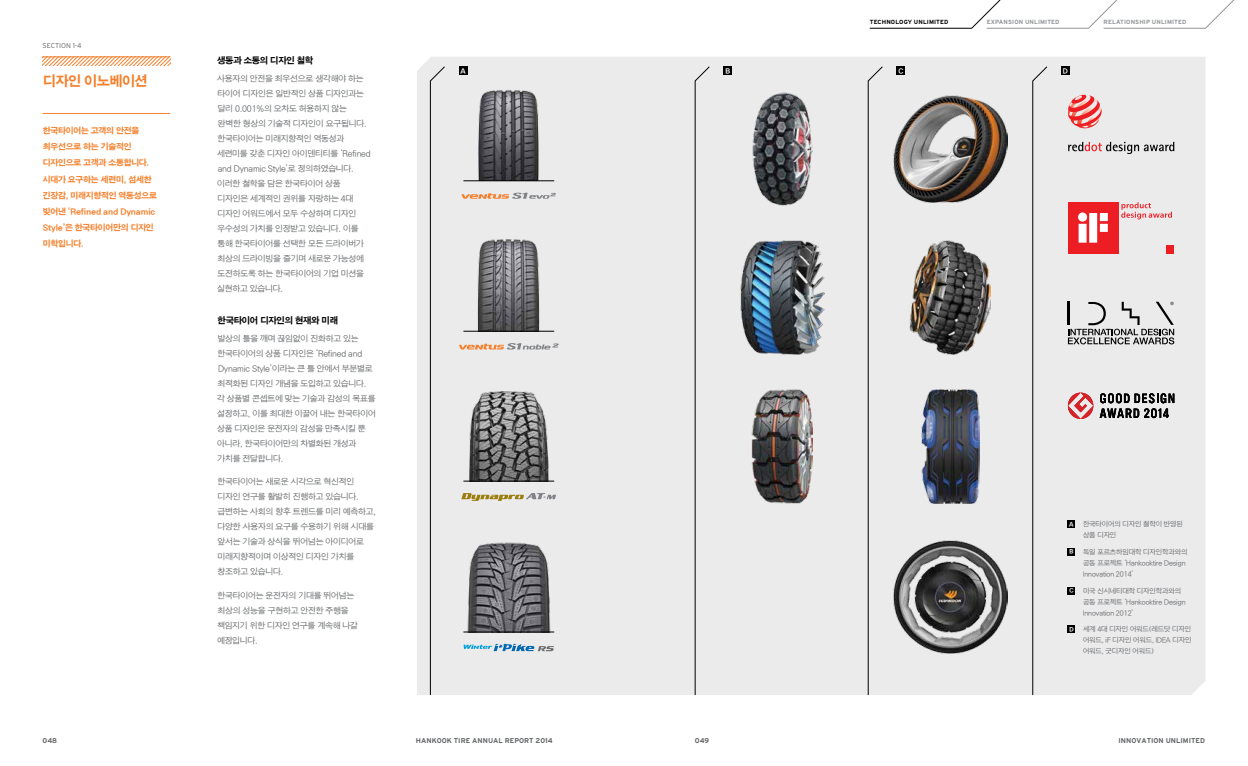
<style>
.page{position:relative;width:1248px;height:766px;background:#fff}
.page>*{position:absolute;margin:0;border:0;box-sizing:border-box;transform-origin:0 0}
.t1{font:14px "SM3 K Gothic";letter-spacing:-.1em;color:#f5802c}
.t2{font:9px "SM3 K Gothic";letter-spacing:-.1em;color:#000}
.t3{font:8.5px/15px "SM3 J Gothic 02";letter-spacing:-.1em;color:#626466}
.t4{font:8.5px/16px "SM3 K Gothic";letter-spacing:-.1em;color:#f5802c}
.t5{font:7px/11px "SM3 J Gothic 02";letter-spacing:-.1em;color:#626466}
.t6{font:700 7px "Interstate";color:#626466}
.t7{font:300 7px "Interstate";color:#626466}
.t8{font:7px "SM3 K Gothic";color:#fff}
.t9{font:700 6px "Interstate";letter-spacing:.02em;color:#939598}
.t10{font:700 6px "Interstate";letter-spacing:.015em;color:#000}
.t11{font:6px "SM3 K Gothic";color:#fff}
</style>
<div class="page">
<div style="left:417px;top:57px;width:788px;height:637px;background:#ebebec"></div>
<img style="left:464px;top:532px;width:89px;height:99px">
<hr style="left:463px;top:631px;width:91px;height:1px;background:#000">
<svg style="left:463px;top:643px;width:91px;height:8px"></svg>
<img style="left:476px;top:232px;width:65px;height:99px">
<hr style="left:463px;top:331px;width:91px;height:1px;background:#000">
<svg style="left:459px;top:343px;width:99px;height:6px"></svg>
<img style="left:464px;top:382px;width:89px;height:99px">
<hr style="left:463px;top:481px;width:91px;height:1px;background:#000">
<svg style="left:461px;top:493px;width:95px;height:8px"></svg>
<img style="left:476px;top:84px;width:65px;height:96px">
<hr style="left:463px;top:180px;width:91px;height:1px;background:#000">
<svg style="left:461px;top:193px;width:95px;height:6px"></svg>
<hr style="left:43px;top:113px;width:127px;height:1px;background:#f5802c">
<svg style="left:43px;top:57px;width:127px;height:8px"></svg>
<div style="left:459px;top:67px;width:8px;height:8px;background:#000"></div>
<img style="left:893px;top:95px;width:114px;height:107px">
<img style="left:752px;top:92px;width:60px;height:113px">
<img style="left:740px;top:241px;width:84px;height:113px">
<img style="left:751px;top:389px;width:61px;height:114px">
<img style="left:909px;top:241px;width:81px;height:113px">
<img style="left:921px;top:389px;width:58px;height:114px">
<img style="left:893px;top:540px;width:113px;height:113px">
<div style="left:1067px;top:202px;width:51px;height:51px;background:#ed1d24"></div>
<svg style="left:1078px;top:212px;width:29px;height:30px"></svg>
<svg style="left:1121px;top:202px;width:50px;height:17px"></svg>
<div style="left:1166px;top:245px;width:8px;height:8px;background:#ed1d24"></div>
<svg style="left:1067px;top:301px;width:107px;height:43px;background:#bcbcbd"></svg>
<svg style="left:1067px;top:392px;width:26px;height:27px"></svg>
<svg style="left:1099px;top:393px;width:75px;height:25px;background:#848485"></svg>
<svg style="left:1068px;top:142px;width:106px;height:12px"></svg>
<svg style="left:1067px;top:95px;width:34px;height:33px"></svg>
<div style="left:430px;top:66px;width:15px;height:629px;background:#ebebec"></div>
<svg style="left:694px;top:66px;width:15px;height:629px;background:#dbdbdc"></svg>
<svg style="left:867px;top:66px;width:15px;height:629px;background:#dbdbdc"></svg>
<svg style="left:1032px;top:66px;width:15px;height:629px;background:#dbdbdc"></svg>
<div style="left:723px;top:67px;width:9px;height:8px;background:#000"></div>
<div style="left:896px;top:67px;width:9px;height:8px;background:#000"></div>
<div style="left:1061px;top:67px;width:8px;height:8px;background:#000"></div>
<div style="left:1067px;top:520px;width:7px;height:7px;background:#000"></div>
<div style="left:1067px;top:548px;width:7px;height:7px;background:#000"></div>
<div style="left:1067px;top:587px;width:7px;height:7px;background:#000"></div>
<div style="left:1067px;top:625px;width:7px;height:7px;background:#000"></div>
<svg style="left:869px;top:0;width:366px;height:28px"></svg>
<p class="t7" style="left:43px;top:42px;width:41px">SECTION 1-4</p>
<h1 class="t1" style="left:43px;top:74px;width:107px">디자인 이노베이션</h1>
<p class="t4" style="left:43px;top:123px;width:116px">한국타이어는 고객의 안전을 최우선으로 하는 기술적인 디자인으로 고객과 소통합니다. 시대가 요구하는 세련미, 섬세한 긴장감, 미래지향적인 역동성으로 빚어낸 ‘Refined and Dynamic<br>Style’은 한국타이어만의 디자인 미학입니다.</p>
<p class="t2" style="left:217px;top:55px;width:98px">생동과 소통의 디자인 철학</p>
<p class="t3" style="left:217px;top:71px;width:156px">사용자의 안전을 최우선으로 생각해야 하는 타이어 디자인은 일반적인 상품 디자인과는 달리 0.001%의 오차도 허용하지 않는 완벽한 형상의 기술적 디자인이 요구됩니다. 한국타이어는 미래지향적인 역동성과 세련미를 갖춘 디자인 아이덴티티를 ‘Refined and Dynamic Style’로 정의하였습니다. 이러한 철학을 담은 한국타이어 상품 디자인은 세계적인 권위를 자랑하는 4대 디자인 어워드에서 모두 수상하며 디자인 우수성의 가치를 인정받고 있습니다. 이를 통해 한국타이어를 선택한 모든 드라이버가 최상의 드라이빙을 즐기며 새로운 가능성에 도전하도록 하는 한국타이어의 기업 미션을 실현하고 있습니다.</p>
<p class="t2" style="left:217px;top:315px;width:123px">한국타이어 디자인의 현재와 미래</p>
<p class="t3" style="left:217px;top:331px;width:161px">발상의 틀을 깨며 끊임없이 진화하고 있는 한국타이어의 상품 디자인은 ‘Refined and<br>Dynamic Style’이라는 큰 틀 안에서 부분별로 최적화된 디자인 개념을 도입하고 있습니다. 각 상품별 콘셉트에 맞는 기술과 감성의 목표를 설정하고, 이를 최대한 이끌어 내는 한국타이어 상품 디자인은 운전자의 감성을 만족시킬 뿐 아니라, 한국타이어만의 차별화된 개성과 가치를 전달합니다.</p>
<p class="t3" style="left:217px;top:474px;width:161px">한국타이어는 새로운 시각으로 혁신적인 디자인 연구를 활발히 진행하고 있습니다. 급변하는 사회의 향후 트렌드를 미리 예측하고, 다양한 사용자의 요구를 수용하기 위해 시대를 앞서는 기술과 상식을 뛰어넘는 아이디어로 미래지향적이며 이상적인 디자인 가치를 창조하고 있습니다.</p>
<p class="t3" style="left:217px;top:588px;width:143px">한국타이어는 운전자의 기대를 뛰어넘는 최상의 성능을 구현하고 안전한 주행을 책임지기 위한 디자인 연구를 계속해 나갈 예정입니다.</p>
<p class="t10" style="left:869px;top:19px;width:80px">TECHNOLOGY UNLIMITED</p>
<p class="t9" style="left:986px;top:19px;width:74px">EXPANSION UNLIMITED</p>
<p class="t9" style="left:1103px;top:19px;width:84px">RELATIONSHIP UNLIMITED</p>
<p class="t8" style="left:460px;top:67px;width:7px">A</p>
<p class="t8" style="left:725px;top:67px;width:7px">B</p>
<p class="t8" style="left:898px;top:67px;width:7px">C</p>
<p class="t8" style="left:1062px;top:67px;width:7px">D</p>
<p class="t11" style="left:1068px;top:521px;width:7px">A</p>
<p class="t11" style="left:1069px;top:548px;width:6px">B</p>
<p class="t11" style="left:1068px;top:587px;width:6px">C</p>
<p class="t11" style="left:1068px;top:626px;width:6px">D</p>
<p class="t5" style="left:1082px;top:519px;width:102px">한국타이어의 디자인 철학이 반영된 상품 디자인</p>
<p class="t5" style="left:1082px;top:546px;width:106px">독일 포르츠하임대학 디자인학과와의 공동 프로젝트 ‘Hankooktire Design<br>Innovation 2014’</p>
<p class="t5" style="left:1082px;top:585px;width:105px">미국 신시네티대학 디자인학과와의 공동 프로젝트 ‘Hankooktire Design<br>Innovation 2012’</p>
<p class="t5" style="left:1082px;top:624px;width:110px;text-align:justify">세계 4대 디자인 어워드(레드닷 디자인 어워드, iF 디자인 어워드, IDEA 디자인 어워드, 굿디자인 어워드)</p>
<p class="t6" style="left:43px;top:736px;width:16px">048</p>
<p class="t6" style="left:416px;top:736px;width:138px">HANKOOK TIRE ANNUAL REPORT 2014</p>
<p class="t6" style="left:694px;top:736px;width:16px">049</p>
<p class="t6" style="left:1118px;top:736px;width:88px">INNOVATION UNLIMITED</p>
</div>
